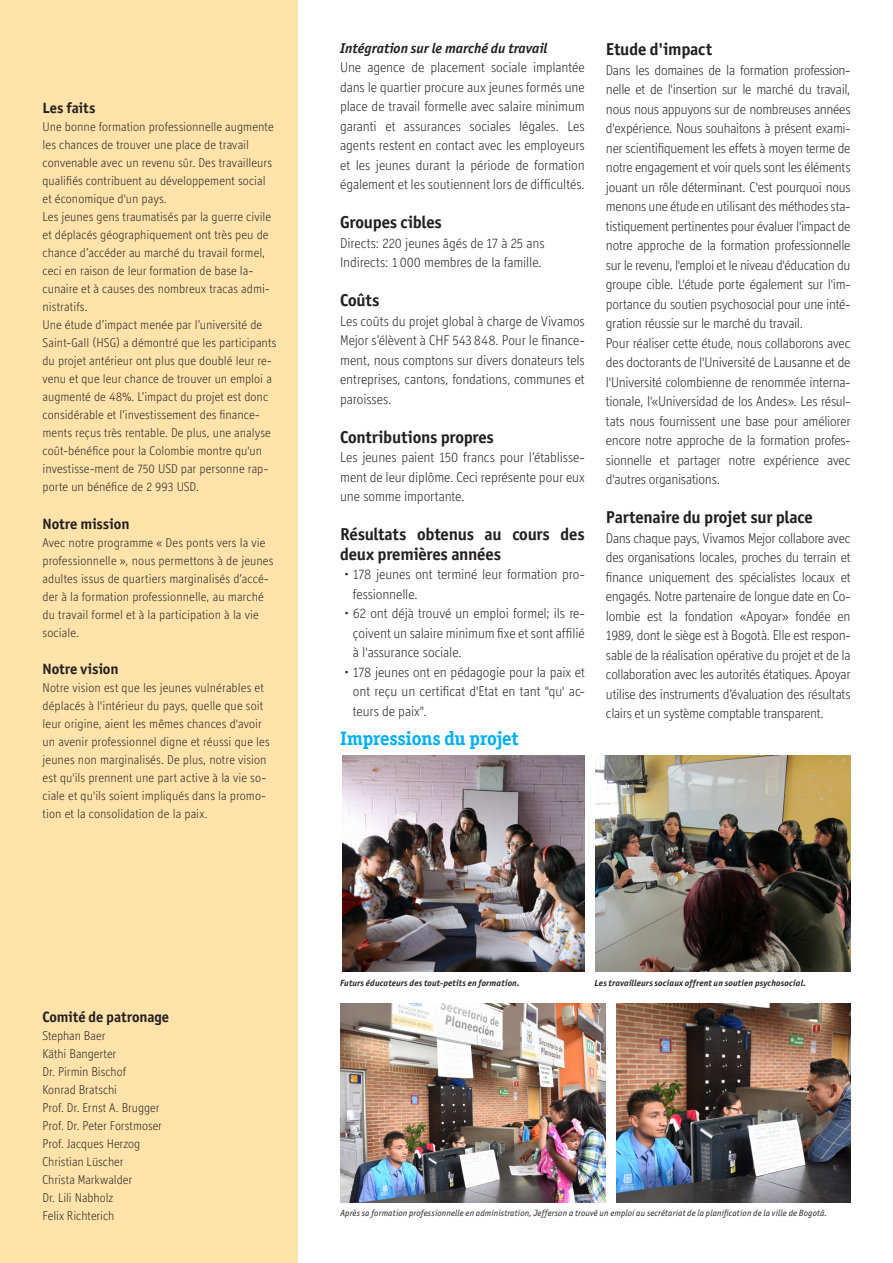
<style>
.page{position:relative;width:893px;height:1263px;background:#fff}
.page>*{position:absolute;margin:0;border:0;box-sizing:border-box;transform-origin:0 0}
._04_Seite_Untertitel{font:700 19.5px "Officina Ser ITC Std";letter-spacing:-.01em;color:#00aeef}
._04_Seite_Untertitel-2{font:700 17.25px/19.5px "Officina Sans ITC Std";letter-spacing:-.01em;color:#231f20}
._02_Spalten_Text_Lig{font:700 15px "Officina Sans ITC Std";letter-spacing:-.005em;color:#231f20}
._05_Seite_Grundtext{font:300 14.25px/19.5px "Officina Display ITC Std";letter-spacing:-.005em;color:#231f20;text-align:justify}
._04_Seite_Untertitel-3{font:italic 700 14.25px "Officina Sans ITC Std";color:#231f20}
._02_Spalten_Text_Lig-2{font:300 12.9px/18px "Officina Display ITC Std";letter-spacing:.005em;color:#231f20}
._04_Seite_Untertitel-4{font:italic 9px "Officina Sans ITC Std";letter-spacing:.015em;color:#231f20}
._04_Seite_Untertitel-5{font:italic 700 9px "Officina Sans ITC Std";letter-spacing:.015em;color:#231f20}
</style>
<div class="page">
<div style="left:0;top:0;width:298px;height:1263px;background:#ffe3aa"></div>
<img style="left:340px;top:1003px;width:266px;height:199px">
<img style="left:595px;top:756px;width:255px;height:215px">
<img style="left:617px;top:1003px;width:233px;height:199px">
<img style="left:342px;top:756px;width:243px;height:215px">
<p class="_02_Spalten_Text_Lig" style="left:43px;top:99px;width:54px">Les faits</p>
<p class="_02_Spalten_Text_Lig-2" style="left:43px;top:118px;width:233px">Une bonne formation professionnelle augmente les chances de trouver une place de travail convenable avec un revenu sûr. Des travailleurs qualifiés contribuent au développement social et économique d'un pays.</p>
<p class="_02_Spalten_Text_Lig-2" style="left:43px;top:208px;width:230px">Les jeunes gens traumatisés par la guerre civile et déplacés géographiquement ont très peu de chance d’accéder au marché du travail formel, ceci en raison de leur formation de base la&shy;cunaire et à causes des nombreux tracas admi&shy;nistratifs.</p>
<p class="_02_Spalten_Text_Lig-2" style="left:43px;top:316px;width:235px">Une étude d’impact menée par l’université de Saint-Gall (HSG) a démontré que les participants du projet antérieur ont plus que doublé leur re&shy;venu et que leur chance de trouver un emploi a augmenté de 48%. L’impact du projet est donc considérable et l’investissement des finance&shy;ments reçus très rentable. De plus, une analyse coût-bénéfice pour la Colombie montre qu'un investisse-ment de 750 USD par personne rap&shy;porte un bénéfice de 2 993 USD.</p>
<p class="_02_Spalten_Text_Lig" style="left:43px;top:514px;width:88px">Notre mission</p>
<p class="_02_Spalten_Text_Lig-2" style="left:43px;top:533px;width:232px">Avec notre programme « Des ponts vers la vie professionnelle », nous permettons à de jeunes adultes issus de quartiers marginalisés d’accé&shy;der à la formation professionnelle, au marché du travail formel et à la participation à la vie sociale.</p>
<p class="_02_Spalten_Text_Lig" style="left:43px;top:660px;width:78px">Notre vision</p>
<p class="_02_Spalten_Text_Lig-2" style="left:43px;top:679px;width:229px">Notre vision est que les jeunes vulnérables et déplacés à l'intérieur du pays, quelle que soit leur origine, aient les mêmes chances d'avoir un avenir professionnel digne et réussi que les jeunes non marginalisés. De plus, notre vision est qu'ils prennent une part active à la vie so&shy;ciale et qu'ils soient impliqués dans la promo&shy;tion et la consolidation de la paix.</p>
<p class="_02_Spalten_Text_Lig" style="left:43px;top:1007px;width:128px">Comité de patronage</p>
<p class="_02_Spalten_Text_Lig-2" style="left:43px;top:1026px;width:64px">Stephan Baer</p>
<p class="_02_Spalten_Text_Lig-2" style="left:43px;top:1044px;width:75px">Käthi Bangerter</p>
<p class="_02_Spalten_Text_Lig-2" style="left:43px;top:1062px;width:85px">Dr. Pirmin Bischof</p>
<p class="_02_Spalten_Text_Lig-2" style="left:43px;top:1080px;width:76px">Konrad Bratschi</p>
<p class="_02_Spalten_Text_Lig-2" style="left:43px;top:1098px;width:118px">Prof. Dr. Ernst A. Brugger</p>
<p class="_02_Spalten_Text_Lig-2" style="left:43px;top:1116px;width:121px">Prof. Dr. Peter Forstmoser</p>
<p class="_02_Spalten_Text_Lig-2" style="left:43px;top:1134px;width:99px">Prof. Jacques Herzog</p>
<p class="_02_Spalten_Text_Lig-2" style="left:43px;top:1152px;width:83px">Christian Lüscher</p>
<p class="_02_Spalten_Text_Lig-2" style="left:43px;top:1170px;width:91px">Christa Markwalder</p>
<p class="_02_Spalten_Text_Lig-2" style="left:43px;top:1188px;width:72px">Dr. Lili Nabholz</p>
<p class="_02_Spalten_Text_Lig-2" style="left:43px;top:1206px;width:73px">Felix Richterich</p>
<p class="_04_Seite_Untertitel-3" style="left:340px;top:39px;width:209px">Intégration sur le marché du travail</p>
<p class="_05_Seite_Grundtext" style="left:340px;top:58px;width:246px">Une agence de placement sociale implantée dans le quartier procure aux jeunes formés une place de travail formelle avec salaire minimum garanti et assurances sociales légales. Les agents restent en contact avec les employeurs et les jeunes durant la période de formation également et les soutiennent lors de difficultés.</p>
<p class="_04_Seite_Untertitel-2" style="left:340px;top:213px;width:103px">Groupes cibles</p>
<p class="_05_Seite_Grundtext" style="left:340px;top:233px;width:206px">Directs: 220 jeunes âgés de 17 à 25 ans</p>
<p class="_05_Seite_Grundtext" style="left:340px;top:253px;width:203px">Indirects: 1 000 membres de la famille.</p>
<p class="_04_Seite_Untertitel-2" style="left:340px;top:291px;width:41px">Coûts</p>
<p class="_05_Seite_Grundtext" style="left:340px;top:311px;width:246px">Les coûts du projet global à charge de Vivamos Mejor s’élèvent à CHF 543 848. Pour le finance&shy;ment, nous comptons sur divers donateurs tels entreprises, cantons, fondations, communes et paroisses.</p>
<p class="_04_Seite_Untertitel-2" style="left:340px;top:427px;width:155px">Contributions propres</p>
<p class="_05_Seite_Grundtext" style="left:340px;top:448px;width:246px">Les jeunes paient 150 francs pour l’établisse&shy;ment de leur diplôme. Ceci représente pour eux une somme importante.</p>
<p class="_04_Seite_Untertitel-2" style="left:340px;top:525px;width:246px">Résultats obtenus au cours des deux premières années</p>
<p class="_05_Seite_Grundtext" style="left:353px;top:565px;width:233px;text-indent:-9px">• 178 jeunes ont terminé leur formation pro&shy;fessionnelle.</p>
<p class="_05_Seite_Grundtext" style="left:353px;top:604px;width:233px;text-indent:-9px">• 62 ont déjà trouvé un emploi formel; ils re&shy;çoivent un salaire minimum fixe et sont affilié à l'assurance sociale.</p>
<p class="_05_Seite_Grundtext" style="left:353px;top:662px;width:233px;text-indent:-9px">• 178 jeunes ont en pédagogie pour la paix et ont reçu un certificat d'Etat en tant "qu' ac&shy;teurs de paix".</p>
<p class="_04_Seite_Untertitel" style="left:340px;top:726px;width:179px">Impressions du projet</p>
<p class="_04_Seite_Untertitel-2" style="left:606px;top:39px;width:108px">Etude d'impact</p>
<p class="_05_Seite_Grundtext" style="left:606px;top:60px;width:246px">Dans les domaines de la formation profession&shy;nelle et de l'insertion sur le marché du travail, nous nous appuyons sur de nombreuses années d'expérience. Nous souhaitons à présent exami&shy;ner scientifiquement les effets à moyen terme de notre engagement et voir quels sont les éléments jouant un rôle déterminant. C'est pourquoi nous menons une étude en utilisant des méthodes sta&shy;tistiquement pertinentes pour évaluer l'impact de notre approche de la formation professionnelle sur le revenu, l'emploi et le niveau d'éducation du groupe cible. L'étude porte également sur l'im&shy;portance du soutien psychosocial pour une inté&shy;gration réussie sur le marché du travail.</p>
<p class="_05_Seite_Grundtext" style="left:606px;top:333px;width:246px">Pour réaliser cette étude, nous collaborons avec des doctorants de l'Université de Lausanne et de l'Université colombienne de renommée interna&shy;tionale, l'«Universidad de los Andes». Les résul&shy;tats nous fournissent une base pour améliorer encore notre approche de la formation profes&shy;sionnelle et partager notre expérience avec d'autres organisations.</p>
<p class="_04_Seite_Untertitel-2" style="left:606px;top:507px;width:208px">Partenaire du projet sur place</p>
<p class="_05_Seite_Grundtext" style="left:606px;top:528px;width:246px">Dans chaque pays, Vivamos Mejor collabore avec des organisations locales, proches du terrain et finance uniquement des spécialistes locaux et engagés. Notre partenaire de longue date en Co&shy;lombie est la fondation «Apoyar» fondée en 1989, dont le siège est à Bogotà. Elle est respon&shy;sable de la réalisation opérative du projet et de la collaboration avec les autorités étatiques. Apoyar utilise des instruments d’évaluation des résultats clairs et un système comptable transparent.</p>
<p class="_04_Seite_Untertitel-5" style="left:340px;top:977px;width:181px">Futurs éducateurs des tout-petits en formation.</p>
<p class="_04_Seite_Untertitel-5" style="left:595px;top:977px;width:213px">Les travailleurs sociaux offrent un soutien psychosocial.</p>
<p class="_04_Seite_Untertitel-4" style="left:341px;top:1207px;width:488px">Après sa formation professionnelle en administration, Jefferson a trouvé un emploi au secrétariat de la planification de la ville de Bogotá.</p>
</div>
